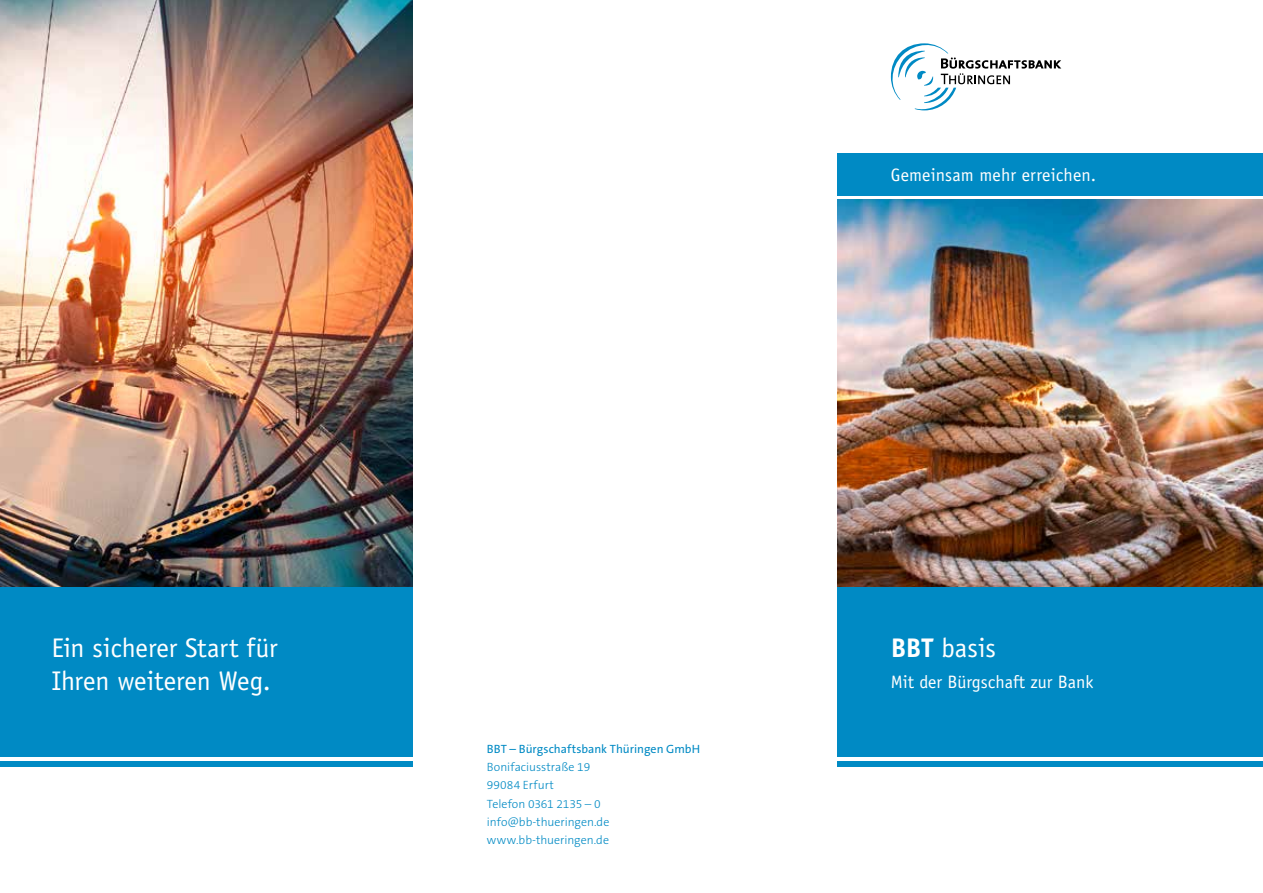
<style>
.page{position:relative;width:1263px;height:893px;background:#fff}
.page>*{position:absolute;margin:0;border:0;box-sizing:border-box;transform-origin:0 0}
.t1{font:27px "Officina Sans Std";letter-spacing:-.005em;color:#fff}
.t2{font:18px "Officina Sans Std";color:#fff}
.t3{font:300 12px/18.1px "The Sans B3";color:#008ac4}
.t4{font:12px "The Sans B5 Plain";letter-spacing:.005em;color:#008ac4}
.s1{font-weight:700}
</style>
<div class="page">
<div style="left:838px;top:153px;width:425px;height:43px;background:#008ac4"></div>
<div style="left:838px;top:587px;width:425px;height:170px;background:#008ac4"></div>
<div style="left:838px;top:761px;width:425px;height:6px;background:#008ac4"></div>
<svg style="left:890px;top:43px;width:171px;height:68px"></svg>
<img style="left:838px;top:200px;width:425px;height:387px">
<div style="left:0;top:587px;width:412px;height:170px;background:#008ac4"></div>
<div style="left:0;top:761px;width:412px;height:6px;background:#008ac4"></div>
<img style="left:0;top:0;width:412px;height:587px">
<h2 class="t2" style="left:891px;top:164px;width:207px">Gemeinsam mehr erreichen.</h2>
<h1 class="t1" style="left:51px;top:632px;width:228px">Ein sicherer Start für</h1>
<h1 class="t1" style="left:891px;top:632px;width:107px"><span class="s1">BBT</span> basis</h1>
<h1 class="t1" style="left:51px;top:665px;width:221px">Ihren weiteren Weg.</h1>
<h2 class="t2" style="left:891px;top:671px;width:204px">Mit der Bürgschaft zur Bank</h2>
<p class="t4" style="left:487px;top:743px;width:215px">BBT – Bürgschaftsbank Thüringen GmbH</p>
<p class="t3" style="left:487px;top:758px;width:124px">Bonifaciusstraße 19<br>99084 Erfurt<br>Telefon 0361 2135 – 0 info@bb-thueringen.de www.bb-thueringen.de</p>
</div>
